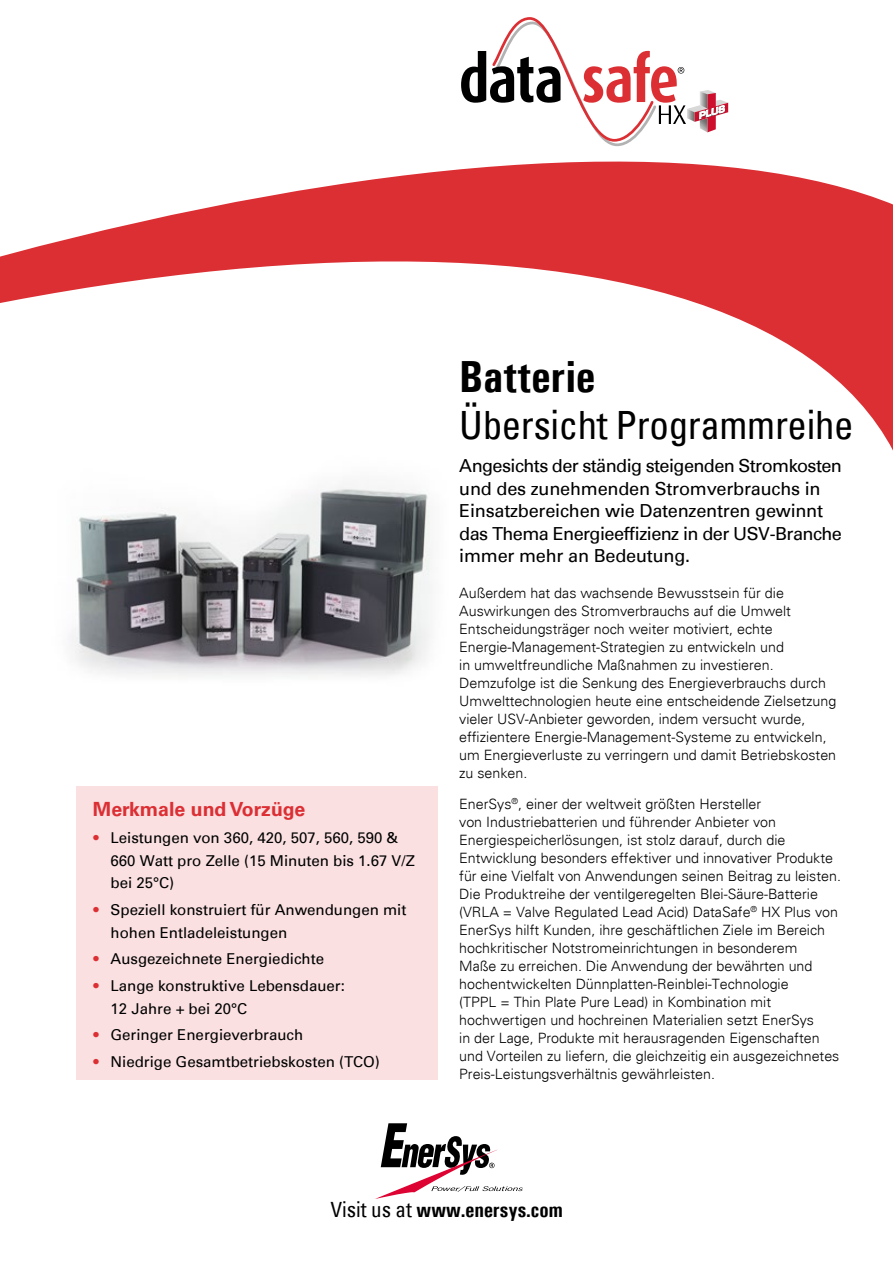
<style>
.page{position:relative;width:893px;height:1263px;background:#fff}
.page>*{position:absolute;margin:0;border:0;box-sizing:border-box;transform-origin:0 0}
.t1{font:700 condensed 45px "Univers";color:#000}
.t2{font:condensed 39px "Univers";letter-spacing:-.01em;color:#000}
.t3{font:700 condensed 21px "Univers";color:#000}
.t4{font:700 19.5px "Univers LT Std";color:#dc2f34}
.t5{font:18px/22.5px "Univers";letter-spacing:-.01em;color:#000}
.t6{font:15px/22.5px "Univers";color:#000}
.t7{font:300 14.25px/18px "Univers";color:#000}
.s1{font-family:"Univers LT Std";font-weight:700;color:#dc2f34}
.s2{font-weight:400}
</style>
<div class="page">
<div style="left:77px;top:787px;width:361px;height:293px;background:#fae0e1"></div>
<svg style="left:0;top:102px;width:893px;height:349px"></svg>
<svg style="left:375px;top:1123px;width:148px;height:76px"></svg>
<svg style="left:461px;top:17px;width:267px;height:129px"></svg>
<img style="left:70px;top:486px;width:360px;height:191px">
<h3 class="t4" style="left:93px;top:797px;width:214px">Merkmale und Vorzüge</h3>
<p class="t6" style="left:111px;top:827px;width:306px;text-indent:-17px"><span class="s1">•</span> Leistungen von 360, 420, 507, 560, 590 &amp;<br>660 Watt pro Zelle (15 Minuten bis 1.67 V/Z bei 25°C)</p>
<p class="t6" style="left:111px;top:899px;width:297px;text-indent:-17px"><span class="s1">•</span> Speziell konstruiert für Anwendungen mit hohen Entladeleistungen</p>
<p class="t6" style="left:94px;top:948px;width:232px"><span class="s1">•</span> Ausgezeichnete Energiedichte</p>
<p class="t6" style="left:111px;top:975px;width:236px;text-indent:-17px"><span class="s1">•</span> Lange konstruktive Lebensdauer:<br>12 Jahre + bei 20°C</p>
<p class="t6" style="left:94px;top:1024px;width:211px"><span class="s1">•</span> Geringer Energieverbrauch</p>
<p class="t6" style="left:94px;top:1051px;width:288px"><span class="s1">•</span> Niedrige Gesamtbetriebskosten (TCO)</p>
<h1 class="t1" style="left:459px;top:350px;width:138px">Batterie</h1>
<h2 class="t2" style="left:459px;top:400px;width:396px">Übersicht Programmreihe</h2>
<p class="t5" style="left:459px;top:455px;width:384px">Angesichts der ständig steigenden Stromkosten und des zunehmenden Stromverbrauchs in Einsatzbereichen wie Datenzentren gewinnt das Thema Energieeffizienz in der USV-Branche immer mehr an Bedeutung.</p>
<p class="t7" style="left:459px;top:584px;width:378px">Außerdem hat das wachsende Bewusstsein für die Auswirkungen des Stromverbrauchs auf die Umwelt Entscheidungsträger noch weiter motiviert, echte Energie-Management-Strategien zu entwickeln und<br>in umweltfreundliche Maßnahmen zu investieren.<br>Demzufolge ist die Senkung des Energieverbrauchs durch Umwelttechnologien heute eine entscheidende Zielsetzung vieler USV-Anbieter geworden, indem versucht wurde, effizientere Energie-Management-Systeme zu entwickeln, um Energieverluste zu verringern und damit Betriebskosten zu senken.</p>
<p class="t7" style="left:459px;top:795px;width:383px">EnerSys<sup>®</sup>, einer der weltweit größten Hersteller<br>von Industriebatterien und führender Anbieter von Energiespeicherlösungen, ist stolz darauf, durch die Entwicklung besonders effektiver und innovativer Produkte für eine Vielfalt von Anwendungen seinen Beitrag zu leisten.<br>Die Produktreihe der ventilgeregelten Blei-Säure-Batterie (VRLA = Valve Regulated Lead Acid) DataSafe<sup>®</sup> HX Plus von EnerSys hilft Kunden, ihre geschäftlichen Ziele im Bereich hochkritischer Notstromeinrichtungen in besonderem<br>Maße zu erreichen. Die Anwendung der bewährten und hochentwickelten Dünnplatten-Reinblei-Technologie<br>(TPPL = Thin Plate Pure Lead) in Kombination mit hochwertigen und hochreinen Materialien setzt EnerSys<br>in der Lage, Produkte mit herausragenden Eigenschaften und Vorteilen zu liefern, die gleichzeitig ein ausgezeichnetes Preis-Leistungsverhältnis gewährleisten.</p>
<h3 class="t3" style="left:330px;top:1197px;width:234px"><span class="s2">Visit us at</span> www.enersys.com</h3>
</div>
